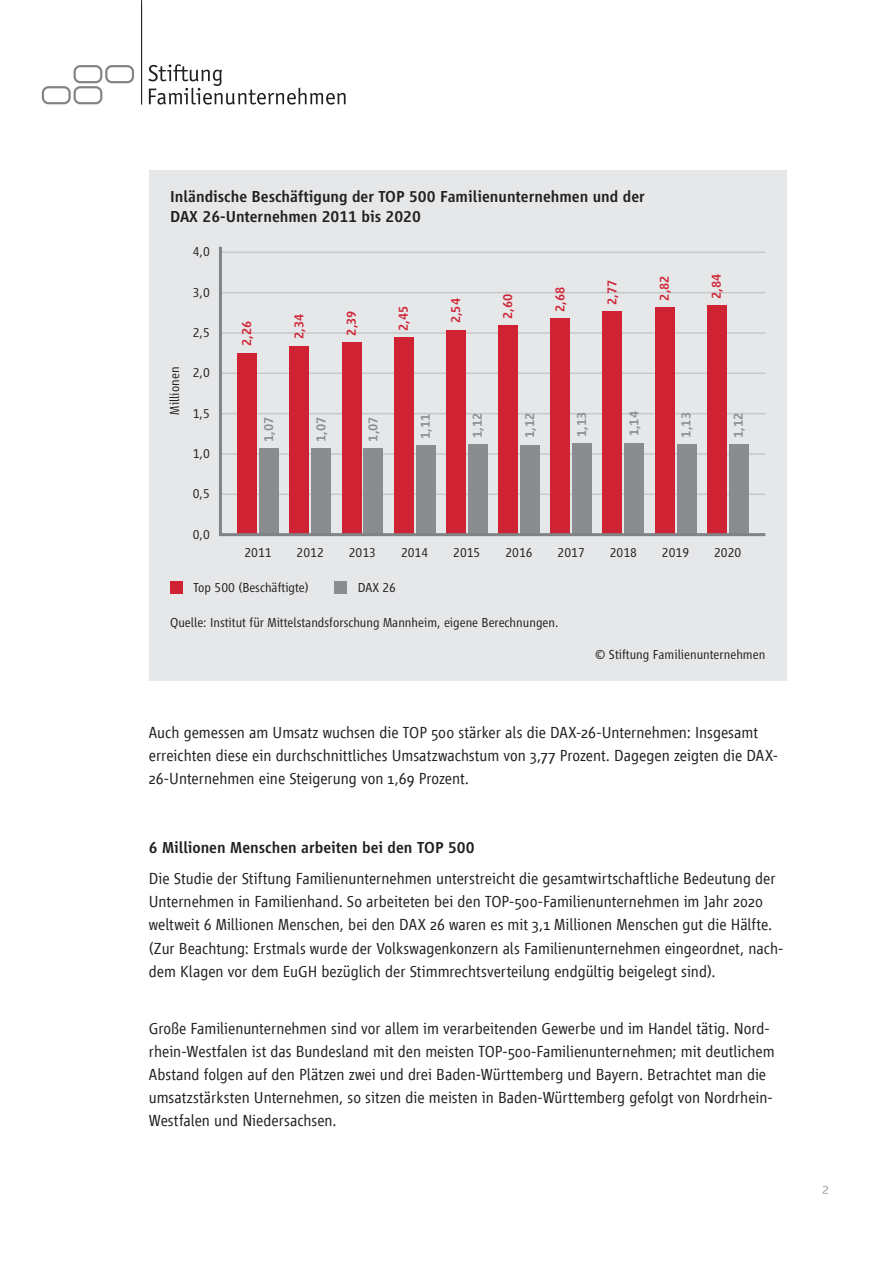
<style>
.page{position:relative;width:893px;height:1263px;background:#fff}
.page>*{position:absolute;margin:0;border:0;box-sizing:border-box;transform-origin:0 0}
.t1{font:16.5px/23.1px "Vialog LT Light Os F";color:#231f20}
.t2{font:500 16.5px/19.8px "Vialog LT Std";color:#231f20}
.t3{font:16.5px "Vialog LT Light Os F";color:#b0b1b5}
.t4{font:300 13.5px "Vialog LT Std";color:#231f20}
.t5{font:500 13.5px "Vialog LT Std";color:#cf2233}
.t6{font:500 13.5px "Vialog LT Std";color:#8a8c8f}
</style>
<div class="page">
<div style="left:149px;top:170px;width:638px;height:510px;background:#e6e7e9"></div>
<div style="left:334px;top:581px;width:13px;height:13px;background:#8a8c8f"></div>
<div style="left:170px;top:581px;width:13px;height:13px;background:#cf2233"></div>
<svg style="left:219px;top:246px;width:547px;height:291px"></svg>
<svg style="left:42px;top:65px;width:92px;height:39px"></svg>
<svg style="left:148px;top:64px;width:198px;height:41px"></svg>
<hr style="left:141px;top:0;width:1px;height:104px;background:#231f20">
<p class="t2" style="left:170px;top:187px;width:476px">Inländische Beschäftigung der TOP 500 Familienunternehmen und der<br>DAX 26-Unternehmen 2011 bis 2020</p>
<p class="t4" style="left:167px;top:414px;width:49px;rotate:-90deg">Millionen</p>
<p class="t4" style="left:193px;top:245px;width:19px">4,0</p>
<p class="t4" style="left:193px;top:285px;width:19px">3,0</p>
<p class="t4" style="left:193px;top:325px;width:19px">2,5</p>
<p class="t4" style="left:193px;top:366px;width:19px">2,0</p>
<p class="t4" style="left:193px;top:406px;width:19px">1,5</p>
<p class="t4" style="left:193px;top:446px;width:19px">1,0</p>
<p class="t4" style="left:193px;top:486px;width:19px">0,5</p>
<p class="t4" style="left:193px;top:527px;width:19px">0,0</p>
<p class="t5" style="left:239px;top:346px;width:27px;rotate:-90deg">2,26</p>
<p class="t5" style="left:292px;top:339px;width:27px;rotate:-90deg">2,34</p>
<p class="t5" style="left:344px;top:336px;width:27px;rotate:-90deg">2,39</p>
<p class="t5" style="left:396px;top:331px;width:27px;rotate:-90deg">2,45</p>
<p class="t5" style="left:448px;top:323px;width:27px;rotate:-90deg">2,54</p>
<p class="t5" style="left:500px;top:319px;width:27px;rotate:-90deg">2,60</p>
<p class="t5" style="left:552px;top:312px;width:27px;rotate:-90deg">2,68</p>
<p class="t5" style="left:605px;top:305px;width:27px;rotate:-90deg">2,77</p>
<p class="t5" style="left:657px;top:301px;width:27px;rotate:-90deg">2,82</p>
<p class="t5" style="left:709px;top:299px;width:27px;rotate:-90deg">2,84</p>
<p class="t6" style="left:261px;top:442px;width:27px;rotate:-90deg">1,07</p>
<p class="t6" style="left:313px;top:442px;width:27px;rotate:-90deg">1,07</p>
<p class="t6" style="left:366px;top:442px;width:27px;rotate:-90deg">1,07</p>
<p class="t6" style="left:418px;top:439px;width:27px;rotate:-90deg">1,11</p>
<p class="t6" style="left:470px;top:438px;width:27px;rotate:-90deg">1,12</p>
<p class="t6" style="left:522px;top:438px;width:27px;rotate:-90deg">1,12</p>
<p class="t6" style="left:574px;top:437px;width:27px;rotate:-90deg">1,13</p>
<p class="t6" style="left:626px;top:436px;width:27px;rotate:-90deg">1,14</p>
<p class="t6" style="left:679px;top:437px;width:27px;rotate:-90deg">1,13</p>
<p class="t6" style="left:731px;top:438px;width:27px;rotate:-90deg">1,12</p>
<p class="t4" style="left:244px;top:545px;width:29px">2011</p>
<p class="t4" style="left:297px;top:545px;width:29px">2012</p>
<p class="t4" style="left:349px;top:545px;width:29px">2013</p>
<p class="t4" style="left:401px;top:545px;width:29px">2014</p>
<p class="t4" style="left:453px;top:545px;width:29px">2015</p>
<p class="t4" style="left:505px;top:545px;width:29px">2016</p>
<p class="t4" style="left:558px;top:545px;width:29px">2017</p>
<p class="t4" style="left:610px;top:545px;width:29px">2018</p>
<p class="t4" style="left:662px;top:545px;width:29px">2019</p>
<p class="t4" style="left:714px;top:545px;width:29px">2020</p>
<p class="t4" style="left:193px;top:580px;width:117px">Top 500 (Beschäftigte)</p>
<p class="t4" style="left:358px;top:580px;width:40px">DAX 26</p>
<p class="t4" style="left:170px;top:615px;width:390px">Quelle: Institut für Mittelstandsforschung Mannheim, eigene Berechnungen.</p>
<p class="t4" style="left:595px;top:647px;width:172px">© Stiftung Familienunternehmen</p>
<p class="t1" style="left:149px;top:720px;width:631px">Auch gemessen am Umsatz wuchsen die TOP 500 stärker als die DAX-26-Unternehmen: Insgesamt erreichten diese ein durchschnittliches Umsatzwachstum von 3,77 Prozent. Dagegen zeigten die DAX-<br>26-Unternehmen eine Steigerung von 1,69 Prozent.</p>
<p class="t2" style="left:149px;top:837px;width:327px">6 Millionen Menschen arbeiten bei den TOP 500</p>
<p class="t1" style="left:149px;top:867px;width:636px">Die Studie der Stiftung Familienunternehmen unterstreicht die gesamtwirtschaftliche Bedeutung der Unternehmen in Familienhand. So arbeiteten bei den TOP-500-Familienunternehmen im Jahr 2020 weltweit 6 Millionen Menschen, bei den DAX 26 waren es mit 3,1 Millionen Menschen gut die Hälfte. (Zur Beachtung: Erstmals wurde der Volkswagenkonzern als Familienunternehmen eingeordnet, nach&shy;dem Klagen vor dem EuGH bezüglich der Stimmrechtsverteilung endgültig beigelegt sind).</p>
<p class="t1" style="left:149px;top:1017px;width:627px">Große Familienunternehmen sind vor allem im verarbeitenden Gewerbe und im Handel tätig. Nord&shy;rhein-Westfalen ist das Bundesland mit den meisten TOP-500-Familienunternehmen; mit deutlichem Abstand folgen auf den Plätzen zwei und drei Baden-Württemberg und Bayern. Betrachtet man die umsatzstärksten Unternehmen, so sitzen die meisten in Baden-Württemberg gefolgt von Nordrhein-Westfalen und Niedersachsen.</p>
<p class="t3" style="left:822px;top:1179px;width:9px">2</p>
</div>
